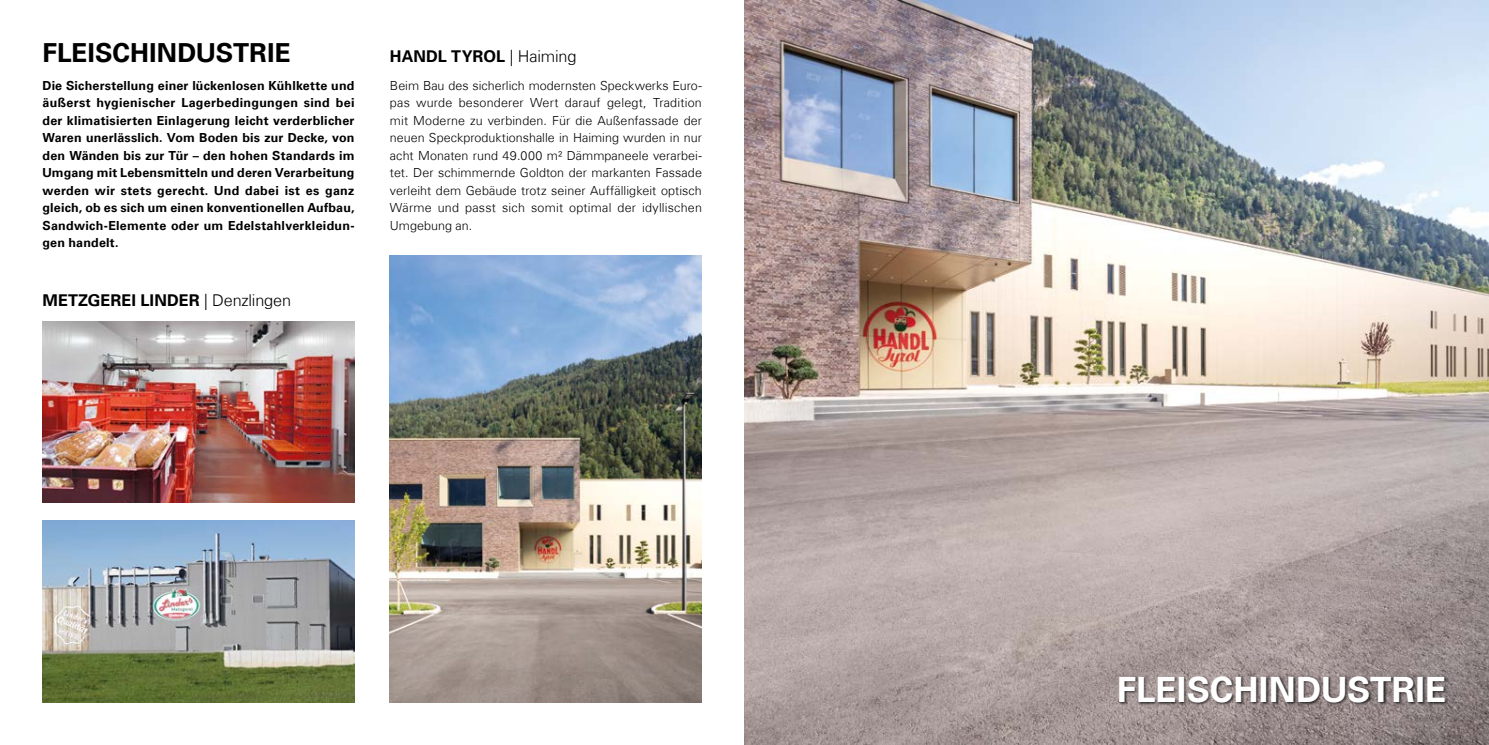
<style>
.page{position:relative;width:1489px;height:745px;background:#fff}
.page>*{position:absolute;margin:0;border:0;box-sizing:border-box;transform-origin:0 0}
.t1{font:700 35px "Univers Com 65";color:#fff}
.t2{font:700 26.25px "Univers Com 65";letter-spacing:.005em;color:#000}
.t3{font:700 16.25px "Univers Com 65";letter-spacing:.005em;color:#000}
.t4{font:700 12.5px/17.5px "Univers Com 65";letter-spacing:.02em;color:#000;text-align:justify}
.t5{font:300 12.5px/17.5px "Univers Com 45";letter-spacing:.015em;color:#000;text-align:justify}
.s1{font-family:"Univers Com 45";font-weight:300}
</style>
<div class="page">
<img style="left:390px;top:255px;width:312px;height:447px">
<img style="left:43px;top:520px;width:311px;height:182px">
<img style="left:43px;top:321px;width:311px;height:181px">
<img style="left:744px;top:0;width:744px;height:744px">
<div style="left:1118px;top:675px;width:329px;height:29px;background:#000;opacity:.75"></div>
<h2 class="t2" style="left:43px;top:37px;width:249px">FLEISCHINDUSTRIE</h2>
<p class="t4" style="left:43px;top:77px;width:313px">Die Sicherstellung einer lückenlosen Kühlkette und äußerst hygienischer Lagerbedingungen sind bei der klimatisierten Einlagerung leicht verderblicher Waren unerlässlich. Vom Boden bis zur Decke, von den Wänden bis zur Tür – den hohen Standards im Umgang mit Lebensmitteln und deren Verarbeitung werden wir stets gerecht. Und dabei ist es ganz gleich, ob es sich um einen konventionellen Aufbau, Sandwich-Elemente oder um Edelstahlverkleidun&shy;gen handelt.</p>
<h3 class="t3" style="left:43px;top:290px;width:250px">METZGEREI LINDER <span class="s1">| Denzlingen</span></h3>
<h3 class="t3" style="left:390px;top:46px;width:188px">HANDL TYROL <span class="s1">| Haiming</span></h3>
<p class="t5" style="left:390px;top:76px;width:313px">Beim Bau des sicherlich modernsten Speckwerks Euro&shy;pas wurde besonderer Wert darauf gelegt, Tradition mit Moderne zu verbinden. Für die Außenfassade der neuen Speckproduktionshalle in Haiming wurden in nur acht Monaten rund 49.000 m² Dämmpaneele verarbei&shy;tet. Der schimmernde Goldton der markanten Fassade verleiht dem Gebäude trotz seiner Auffälligkeit optisch Wärme und passt sich somit optimal der idyllischen Umgebung an.</p>
<h1 class="t1" style="left:1116px;top:668px;width:331px">FLEISCHINDUSTRIE</h1>
</div>
